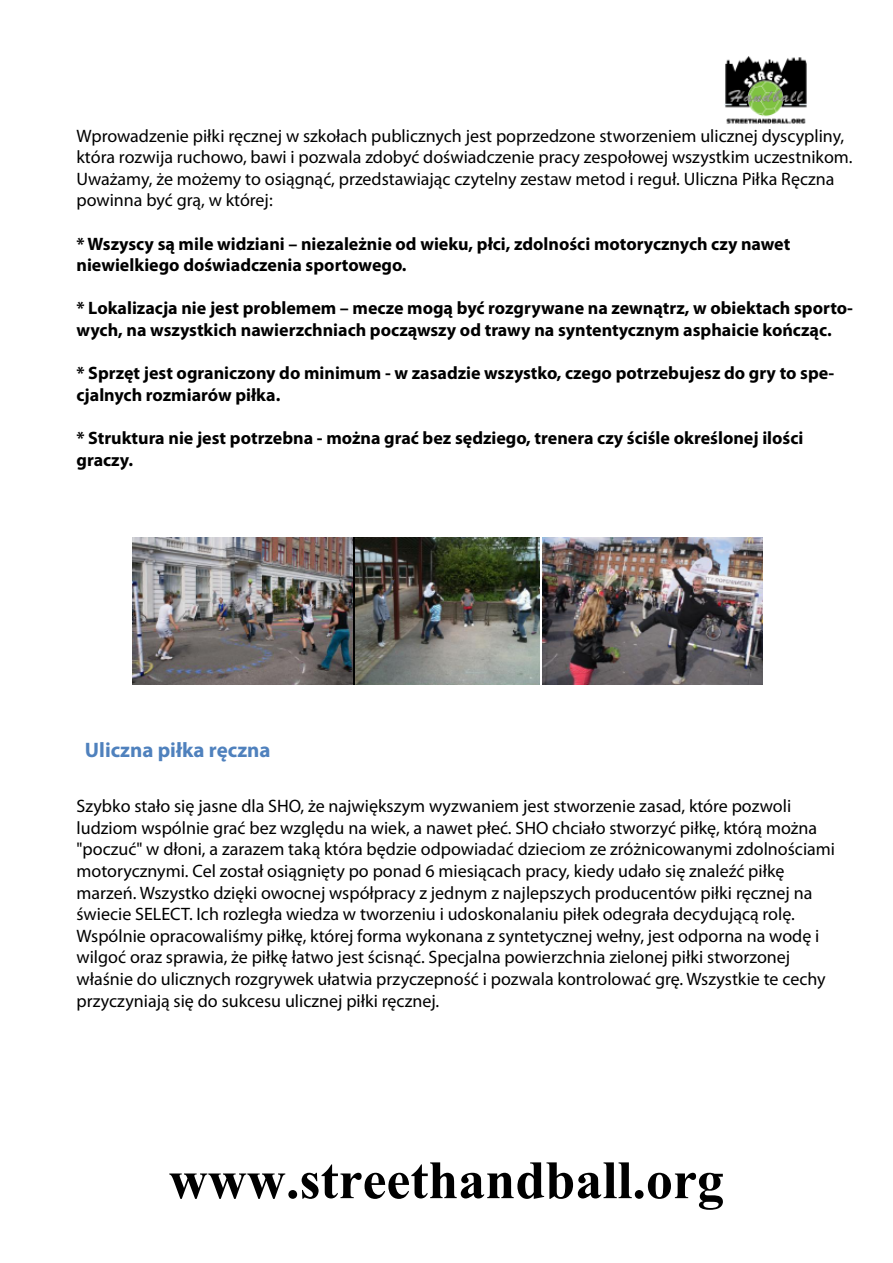
<style>
.page{position:relative;width:893px;height:1263px;background:#fff}
.page>*{position:absolute;margin:0;border:0;box-sizing:border-box;transform-origin:0 0}
.t1{font:700 54px "Times New Roman";color:#000}
.t2{font:700 21px "Myriad Pro";color:#4f81bd}
.t3{font:18px/21.6px "Myriad Pro";color:#000}
.t4{font:700 18px/21.6px "Myriad Pro";color:#000}
</style>
<div class="page">
<img style="left:725px;top:56px;width:82px;height:68px">
<img style="left:133px;top:537px;width:220px;height:148px">
<img style="left:355px;top:537px;width:184px;height:148px">
<img style="left:542px;top:537px;width:221px;height:148px">
<p class="t3" style="left:76px;top:125px;width:778px">Wprowadzenie piłki ręcznej w szkołach publicznych jest poprzedzone stworzeniem ulicznej dyscypliny, która rozwija ruchowo, bawi i pozwala zdobyć doświadczenie pracy zespołowej wszystkim uczestnikom.<br>Uważamy, że możemy to osiągnąć, przedstawiając czytelny zestaw metod i reguł. Uliczna Piłka Ręczna powinna być grą, w której:</p>
<p class="t4" style="left:76px;top:232px;width:715px">* Wszyscy są mile widziani – niezależnie od wieku, płci, zdolności motorycznych czy nawet niewielkiego doświadczenia sportowego.</p>
<p class="t4" style="left:76px;top:297px;width:778px">* Lokalizacja nie jest problemem – mecze mogą być rozgrywane na zewnątrz, w obiektach sporto&shy;wych, na wszystkich nawierzchniach począwszy od trawy na syntentycznym asphaicie kończąc.</p>
<p class="t4" style="left:76px;top:362px;width:759px">* Sprzęt jest ograniczony do minimum - w zasadzie wszystko, czego potrzebujesz do gry to spe&shy;cjalnych rozmiarów piłka.</p>
<p class="t4" style="left:76px;top:427px;width:728px">* Struktura nie jest potrzebna - można grać bez sędziego, trenera czy ściśle określonej ilości graczy.</p>
<p class="t2" style="left:85px;top:736px;width:187px">Uliczna piłka ręczna</p>
<p class="t3" style="left:76px;top:795px;width:760px">Szybko stało się jasne dla SHO, że największym wyzwaniem jest stworzenie zasad, które pozwoli ludziom wspólnie grać bez względu na wiek, a nawet płeć. SHO chciało stworzyć piłkę, którą można "poczuć" w dłoni, a zarazem taką która będzie odpowiadać dzieciom ze zróżnicowanymi zdolnościami motorycznymi. Cel został osiągnięty po ponad 6 miesiącach pracy, kiedy udało się znaleźć piłkę marzeń. Wszystko dzięki owocnej współpracy z jednym z najlepszych producentów piłki ręcznej na świecie SELECT. Ich rozległa wiedza w tworzeniu i udoskonalaniu piłek odegrała decydującą rolę.<br>Wspólnie opracowaliśmy piłkę, której forma wykonana z syntetycznej wełny, jest odporna na wodę i wilgoć oraz sprawia, że piłkę łatwo jest ścisnąć. Specjalna powierzchnia zielonej piłki stworzonej właśnie do ulicznych rozgrywek ułatwia przyczepność i pozwala kontrolować grę. Wszystkie te cechy przyczyniają się do sukcesu ulicznej piłki ręcznej.</p>
<p class="t1" style="left:169px;top:1143px;width:557px">www.streethandball.org</p>
</div>
